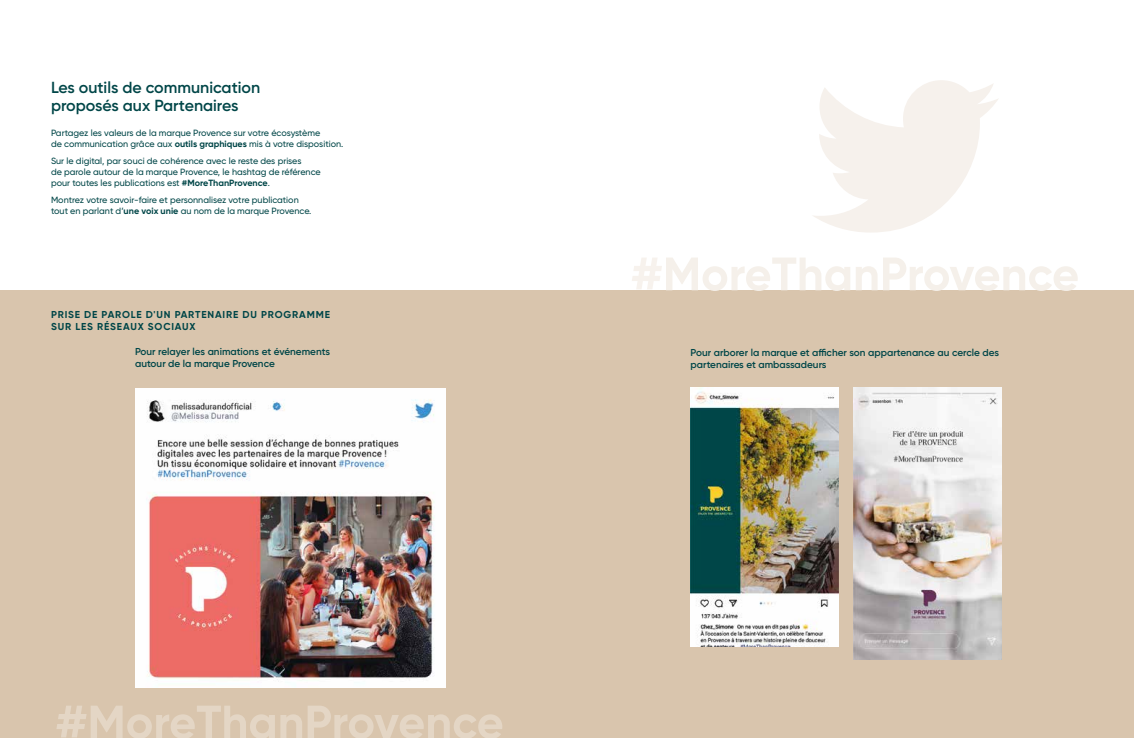
<style>
.page{position:relative;width:1134px;height:738px;background:#fff}
.page>*{position:absolute;margin:0;border:0;box-sizing:border-box;transform-origin:0 0}
.t1{font:600 16px/18px "Gilroy";color:#004648}
.t2{font:600 10px/12px "Gilroy";color:#004648}
.t3{font:700 10px/12px "Gilroy";letter-spacing:.085em;color:#004648}
.t4{font:500 9px/11px "Gilroy";color:#004648}
.s1{font-weight:700}
</style>
<div class="page">
<div style="left:0;top:291px;width:567px;height:446px;background:#d9c5ad"></div>
<svg style="left:56px;top:706px;width:446px;height:31px"></svg>
<svg style="left:814px;top:80px;width:184px;height:152px"></svg>
<img style="left:135px;top:388px;width:311px;height:298px">
<div style="left:567px;top:291px;width:567px;height:446px;background:#d9c5ad"></div>
<img style="left:691px;top:387px;width:147px;height:259px">
<img style="left:854px;top:387px;width:147px;height:271px">
<svg style="left:632px;top:258px;width:446px;height:33px"></svg>
<h1 class="t1" style="left:51px;top:78px;width:211px">Les outils de communication proposés aux Partenaires</h1>
<p class="t4" style="left:51px;top:127px;width:294px">Partagez les valeurs de la marque Provence sur votre écosystème<br>de communication grâce aux <span class="s1">outils graphiques</span> mis à votre disposition.</p>
<p class="t4" style="left:51px;top:155px;width:271px">Sur le digital, par souci de cohérence avec le reste des prises<br>de parole autour de la marque Provence, le hashtag de référence pour toutes les publications est <span class="s1">#MoreThanProvence</span>.</p>
<p class="t4" style="left:51px;top:194px;width:262px">Montrez votre savoir-faire et personnalisez votre publication tout en parlant d’<span class="s1">une voix unie</span> au nom de la marque Provence.</p>
<p class="t3" style="left:51px;top:308px;width:280px">PRISE DE PAROLE D'UN PARTENAIRE DU PROGRAMME<br>SUR LES RÉSEAUX SOCIAUX</p>
<p class="t2" style="left:135px;top:345px;width:196px">Pour relayer les animations et événements autour de la marque Provence</p>
<p class="t2" style="left:691px;top:346px;width:310px">Pour arborer la marque et afficher son appartenance au cercle des partenaires et ambassadeurs</p>
</div>
